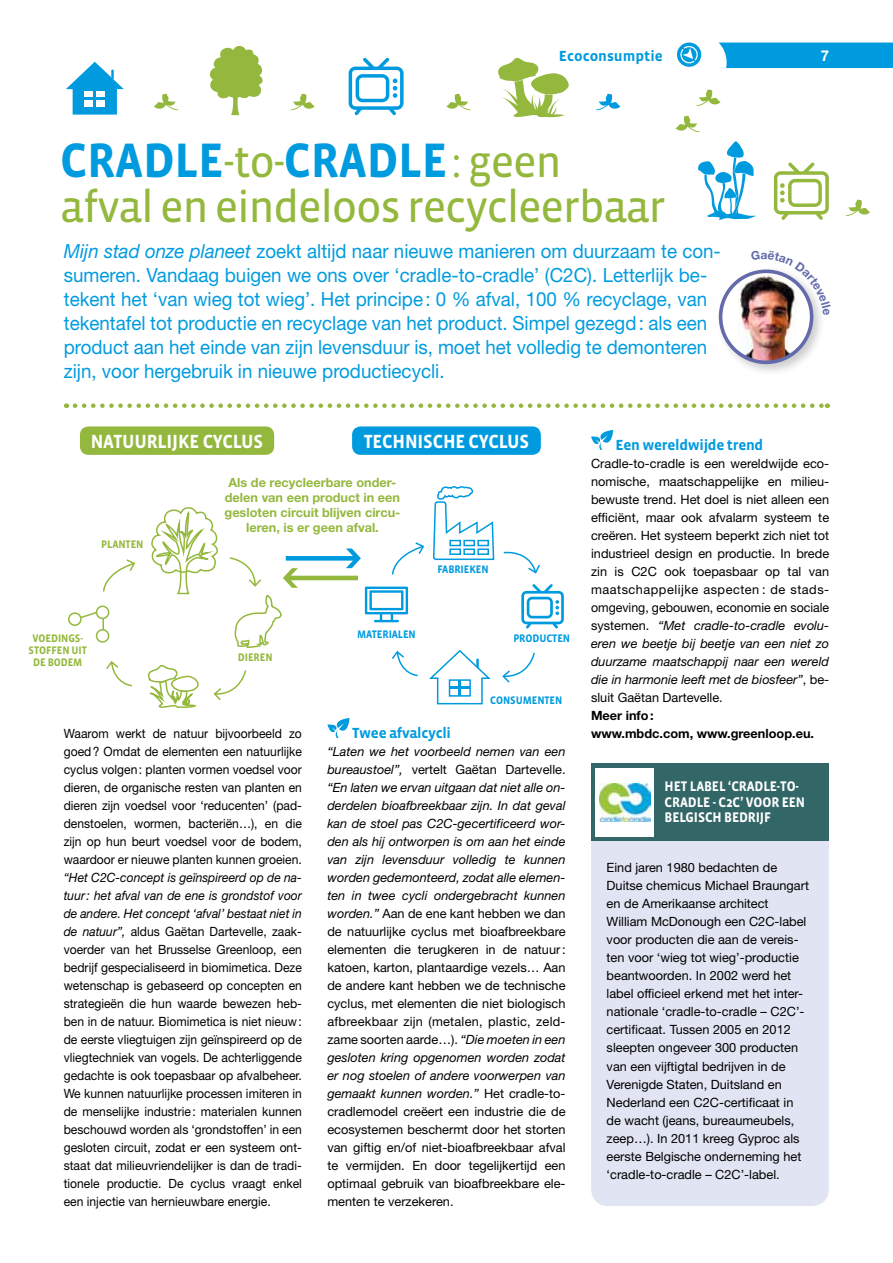
<style>
.page{position:relative;width:893px;height:1263px;background:#fff}
.page>*{position:absolute;margin:0;border:0;box-sizing:border-box;transform-origin:0 0}
.t1{font:700 49.5px "Vista Sans";color:#009bdf;scale:.95 1}
.t2{font:45px/45px "Vista Sans Reg";letter-spacing:-.03em;color:#94b83d}
.t3{font:19.5px/24px "Helvetica Neue LT Std";color:#009bdf;scale:.96 1}
.t4{font:700 19.5px "Vista Sans";letter-spacing:.105em;color:#fff;scale:.93 1}
.t5{font:700 15px "Vista Sans";letter-spacing:-.02em;color:#009bdf}
.t6{font:700 15px "Vista Sans";color:#009bdf}
.t7{font:700 15px "Helvetica Neue LT Std";color:#fff}
.t8{font:700 14.25px/15.6px "Vista Sans";letter-spacing:.105em;color:#fff;scale:.93 1}
.t9{font:12.75px/18px "Helvetica Neue LT Std";color:#000;text-align:justify}
.t10{font:12.75px/18px "Helvetica Neue LT Std";color:#000;text-align:justify;scale:.95 1}
.t11{font:700 12.75px/15px "Helvetica Neue LT Std";color:#94b83d;text-align:center}
.t12{font:700 12.75px/18px "Helvetica Neue LT Std";color:#000}
.t13{font:700 11.1px "Vista Sans";letter-spacing:-.01em;color:#94b83d;scale:.93 1}
.t14{font:700 11.1px "Vista Sans";letter-spacing:-.01em;color:#009bdf;scale:.93 1}
.s1{font-family:"Vista Sans Reg";font-weight:400;font-size:45px;color:#94b83d}
.s2{font-style:italic}
</style>
<div class="page">
<div style="left:80px;top:426px;width:194px;height:29px;background:#94b83d;border-radius:9px"></div>
<div style="left:352px;top:426px;width:189px;height:29px;background:#009bdf;border-radius:9px"></div>
<div style="left:719px;top:43px;width:174px;height:25px;background:#009bdf"></div>
<svg style="left:677px;top:43px;width:24px;height:24px"></svg>
<svg style="left:679px;top:45px;width:20px;height:19px"></svg>
<svg style="left:75px;top:403px;width:753px;height:5px"></svg>
<svg style="left:327px;top:718px;width:23px;height:20px"></svg>
<svg style="left:591px;top:430px;width:22px;height:20px"></svg>
<div style="left:591px;top:787px;width:238px;height:419px;background:#e1e4f2;border-radius:17px"></div>
<div style="left:591px;top:763px;width:238px;height:78px;background:#366"></div>
<div style="left:596px;top:768px;width:58px;height:68px;background:#fff"></div>
<img style="left:599px;top:783px;width:51px;height:38px">
<svg style="left:66px;top:62px;width:58px;height:53px"></svg>
<svg style="left:154px;top:93px;width:25px;height:17px"></svg>
<svg style="left:676px;top:115px;width:24px;height:17px"></svg>
<svg style="left:845px;top:199px;width:25px;height:17px"></svg>
<svg style="left:446px;top:93px;width:25px;height:17px"></svg>
<svg style="left:290px;top:93px;width:25px;height:17px"></svg>
<svg style="left:696px;top:89px;width:24px;height:17px"></svg>
<svg style="left:596px;top:93px;width:24px;height:17px"></svg>
<svg style="left:210px;top:46px;width:53px;height:69px"></svg>
<svg style="left:349px;top:58px;width:55px;height:57px"></svg>
<svg style="left:774px;top:162px;width:55px;height:58px"></svg>
<svg style="left:498px;top:57px;width:71px;height:61px"></svg>
<svg style="left:698px;top:141px;width:58px;height:79px"></svg>
<div style="left:96px;top:605px;width:13px;height:14px;border:2px solid #94b83d;border-radius:50%"></div>
<div style="left:96px;top:629px;width:13px;height:14px;border:2px solid #94b83d;border-radius:50%"></div>
<div style="left:68px;top:612px;width:14px;height:14px;border:2px solid #94b83d;border-radius:50%"></div>
<svg style="left:79px;top:610px;width:25px;height:20px"></svg>
<svg style="left:106px;top:661px;width:26px;height:26px"></svg>
<svg style="left:103px;top:559px;width:33px;height:33px"></svg>
<svg style="left:147px;top:486px;width:417px;height:222px"></svg>
<div style="left:715px;top:265px;width:110px;height:111px;background:#000;opacity:.2"></div>
<div style="left:721px;top:271px;width:91px;height:91px;background:#fff;border-radius:50%"></div>
<img style="left:738px;top:274px;width:60px;height:87px">
<div style="left:719px;top:269px;width:94px;height:95px;border:4px solid #636bab;border-radius:50%"></div>
<img style="left:751px;top:265px;width:74px;height:50px">
<p class="t6" style="left:559px;top:48px;width:105px">ECOCONSUMPTIE</p>
<p class="t7" style="left:821px;top:46px;width:10px">7</p>
<h1 class="t1" style="left:60px;top:135px;width:350px">CRADLE<span class="s1">-to-</span>CRADLE</h1>
<h2 class="t2" style="left:60px;top:140px;width:607px;text-indent:391px">: geen afval en eindeloos recycleerbaar</h2>
<p class="t3" style="left:64px;top:239px;width:686px"><span class="s2">Mijn stad onze planeet</span> zoekt altijd naar nieuwe manieren om duurzaam te con&shy;sumeren. Vandaag buigen we ons over ‘cradle-to-cradle’ (C2C). Letterlijk be&shy;tekent het ‘van wieg tot wieg’. Het principe: 0 % afval, 100 % recyclage, van tekentafel tot productie en recyclage van het product. Simpel gezegd: als een product aan het einde van zijn levensduur is, moet het volledig te demonteren zijn, voor hergebruik in nieuwe productiecycli.</p>
<h3 class="t4" style="left:91px;top:432px;width:187px">NATUURLIJKE CYCLUS</h3>
<h3 class="t4" style="left:364px;top:432px;width:179px">TECHNISCHE CYCLUS</h3>
<p class="t11" style="left:225px;top:474px;width:177px">Als de recycleerbare onder&shy;delen van een product in een gesloten circuit blijven circu&shy;leren, is er geen afval.</p>
<p class="t13" style="left:101px;top:538px;width:47px">PLANTEN</p>
<p class="t13" style="left:33px;top:632px;width:56px">VOEDINGS-</p>
<p class="t13" style="left:29px;top:645px;width:64px">STOFFEN UIT</p>
<p class="t13" style="left:33px;top:657px;width:31px">DE BODEM</p>
<p class="t13" style="left:238px;top:651px;width:39px">DIEREN</p>
<p class="t10" style="left:64px;top:724px;width:252px">Waarom werkt de natuur bijvoorbeeld zo goed? Omdat de elementen een natuurlijke cyclus volgen: planten vormen voedsel voor dieren, de organische resten van planten en dieren zijn voedsel voor ‘reducenten’ (pad&shy;denstoelen, wormen, bacteriën…), en die zijn op hun beurt voedsel voor de bodem, waardoor er nieuwe planten kunnen groeien.</p>
<p class="t10" style="left:64px;top:868px;width:252px"><span class="s2">“Het C2C-concept is geïnspireerd op de na&shy;tuur: het afval van de ene is grondstof voor de andere. Het concept ‘afval’ bestaat niet in de natuur”,</span> aldus Gaëtan Dartevelle, zaak&shy;voerder van het Brusselse Greenloop, een bedrijf gespecialiseerd in biomimetica. Deze wetenschap is gebaseerd op concepten en strategieën die hun waarde bewezen heb&shy;ben in de natuur. Biomimetica is niet nieuw: de eerste vliegtuigen zijn geïnspireerd op de vliegtechniek van vogels. De achterliggende gedachte is ook toepasbaar op afvalbeheer.<br>We kunnen natuurlijke processen imiteren in de menselijke industrie: materialen kunnen beschouwd worden als ‘grondstoffen’ in een gesloten circuit, zodat er een systeem ont&shy;staat dat milieuvriendelijker is dan de tradi&shy;tionele productie. De cyclus vraagt enkel een injectie van hernieuwbare energie.</p>
<p class="t14" style="left:357px;top:628px;width:65px">MATERIALEN</p>
<p class="t14" style="left:437px;top:564px;width:57px">FABRIEKEN</p>
<p class="t14" style="left:513px;top:632px;width:63px">PRODUCTEN</p>
<p class="t14" style="left:490px;top:694px;width:79px">CONSUMENTEN</p>
<p class="t5" style="left:352px;top:725px;width:100px">TWEE AFVALCYCLI</p>
<p class="t9" style="left:327px;top:742px;width:240px"><span class="s2">“Laten we het voorbeeld nemen van een bureaustoel”,</span> vertelt Gaëtan Dartevelle. <span class="s2">“En laten we ervan uitgaan dat niet alle on&shy;derdelen bioafbreekbaar zijn. In dat geval kan de stoel pas C2C-gecertificeerd wor&shy;den als hij ontworpen is om aan het einde van zijn levensduur volledig te kunnen worden gedemonteerd, zodat alle elemen&shy;ten in twee cycli ondergebracht kunnen worden.”</span> Aan de ene kant hebben we dan de natuurlijke cyclus met bioafbreekbare elementen die terugkeren in de natuur: katoen, karton, plantaardige vezels… Aan de andere kant hebben we de technische cyclus, met elementen die niet biologisch afbreekbaar zijn (metalen, plastic, zeld&shy;zame soorten aarde…). <span class="s2">“Die moeten in een gesloten kring opgenomen worden zodat er nog stoelen of andere voorwerpen van gemaakt kunnen worden.”</span> Het cradle-to&shy;cradlemodel creëert een industrie die de ecosystemen beschermt door het storten van giftig en/of niet-bioafbreekbaar afval te vermijden. En door tegelijkertijd een optimaal gebruik van bioafbreekbare ele&shy;menten te verzekeren.</p>
<p class="t5" style="left:616px;top:437px;width:149px">EEN WERELDWIJDE TREND</p>
<p class="t9" style="left:591px;top:454px;width:240px">Cradle-to-cradle is een wereldwijde eco&shy;nomische, maatschappelijke en milieu&shy;bewuste trend. Het doel is niet alleen een efficiënt, maar ook afvalarm systeem te creëren. Het systeem beperkt zich niet tot industrieel design en productie. In brede zin is C2C ook toepasbaar op tal van maatschappelijke aspecten : de stads&shy;omgeving, gebouwen, economie en sociale systemen. <span class="s2">“Met cradle-to-cradle evolu&shy;eren we beetje bij beetje van een niet zo duurzame maatschappij naar een wereld die in harmonie leeft met de biosfeer”</span>, be&shy;sluit Gaëtan Dartevelle.</p>
<p class="t12" style="left:591px;top:706px;width:225px">Meer info:<br>www.mbdc.com, www.greenloop.eu.</p>
<p class="t8" style="left:665px;top:779px;width:146px">HET LABEL ‘CRADLE-TO-<br>CRADLE</p>
<p class="t8" style="left:713px;top:795px;width:101px">- C2C’ VOO R EEN</p>
<p class="t8" style="left:665px;top:810px;width:9px">BELG</p>
<p class="t8" style="left:694px;top:810px;width:85px">ISCH BEDRIJF</p>
<p class="t9" style="left:607px;top:859px;width:204px;text-align:left">Eind jaren 1980 bedachten de Duitse chemicus Michael Braungart en de Amerikaanse architect William McDonough een C2C-label voor producten die aan de vereis&shy;ten voor ‘wieg tot wieg’-productie beantwoorden. In 2002 werd het label officieel erkend met het inter&shy;nationale ‘cradle-to-cradle – C2C’- certificaat. Tussen 2005 en 2012 sleepten ongeveer 300 producten van een vijftigtal bedrijven in de Verenigde Staten, Duitsland en Nederland een C2C-certificaat in de wacht (jeans, bureaumeubels, zeep…). In 2011 kreeg Gyproc als eerste Belgische onderneming het ‘cradle-to-cradle – C2C’-label.</p>
</div>
